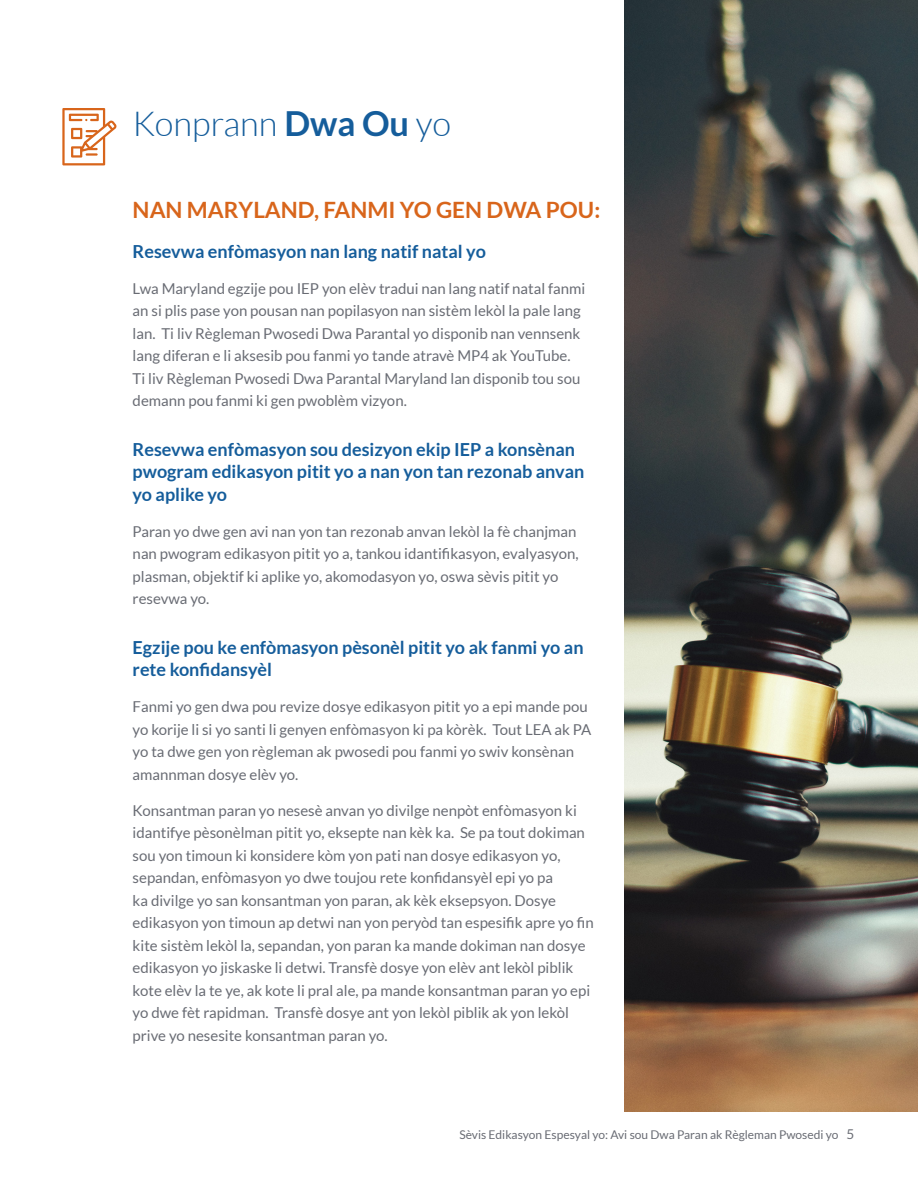
<style>
.page{position:relative;width:918px;height:1188px;background:#fff}
.page>*{position:absolute;margin:0;border:0;box-sizing:border-box;transform-origin:0 0}
.H1_line1{font:300 34.5px "Lato";color:#155d9b}
.t1{font:700 22.5px "Lato";color:#d8651b}
.t2{font:700 18px/22.5px "Lato";color:#155d9b}
.Body_Text_Main{font:15px/22.5px "Lato";color:#696c74}
.Folio_right{font:12px "Lato";color:#696c74}
.s1{font-weight:700}
.s2{font-size:13.5px}
</style>
<div class="page">
<img style="left:624px;top:0;width:294px;height:1111px">
<svg style="left:62px;top:108px;width:55px;height:57px"></svg>
<p class="H1_line1" style="left:133px;top:105px;width:320px">Konprann <span class="s1">Dwa Ou</span> yo</p>
<h2 class="t1" style="left:133px;top:197px;width:469px">NAN MARYLAND, FANMI YO GEN DWA POU:</h2>
<h3 class="t2" style="left:133px;top:240px;width:355px">Resevwa enfòmasyon nan lang natif natal yo</h3>
<p class="Body_Text_Main" style="left:133px;top:277px;width:454px">Lwa Maryland egzije pou IEP yon elèv tradui nan lang natif natal fanmi an si plis pase yon pousan nan popilasyon nan sistèm lekòl la pale lang lan. Ti liv Règleman Pwosedi Dwa Parantal yo disponib nan vennsenk lang diferan e li aksesib pou fanmi yo tande atravè MP4 ak YouTube.<br>Ti liv Règleman Pwosedi Dwa Parantal Maryland lan disponib tou sou demann pou fanmi ki gen pwoblèm vizyon.</p>
<h3 class="t2" style="left:133px;top:438px;width:453px">Resevwa enfòmasyon sou desizyon ekip IEP a konsènan pwogram edikasyon pitit yo a nan yon tan rezonab anvan yo aplike yo</h3>
<p class="Body_Text_Main" style="left:133px;top:520px;width:447px">Paran yo dwe gen avi nan yon tan rezonab anvan lekòl la fè chanjman nan pwogram edikasyon pitit yo a, tankou idantifikasyon, evalyasyon, plasman, objektif ki aplike yo, akomodasyon yo, oswa sèvis pitit yo resevwa yo.</p>
<h3 class="t2" style="left:133px;top:636px;width:452px">Egzije pou ke enfòmasyon pèsonèl pitit yo ak fanmi yo an rete konfidansyèl</h3>
<p class="Body_Text_Main" style="left:133px;top:696px;width:460px">Fanmi yo gen dwa pou revize dosye edikasyon pitit yo a epi mande pou yo korije li si yo santi li genyen enfòmasyon ki pa kòrèk. Tout LEA ak PA yo ta dwe gen yon règleman ak pwosedi pou fanmi yo swiv konsènan amannman dosye elèv yo.</p>
<p class="Body_Text_Main" style="left:133px;top:799px;width:463px">Konsantman paran yo nesesè anvan yo divilge nenpòt enfòmasyon ki idantifye pèsonèlman pitit yo, eksepte nan kèk ka. Se pa tout dokiman sou yon timoun ki konsidere kòm yon pati nan dosye edikasyon yo, sepandan, enfòmasyon yo dwe toujou rete konfidansyèl epi yo pa<br>ka divilge yo san konsantman yon paran, ak kèk eksepsyon. Dosye edikasyon yon timoun ap detwi nan yon peryòd tan espesifik apre yo fin kite sistèm lekòl la, sepandan, yon paran ka mande dokiman nan dosye edikasyon yo jiskaske li detwi. Transfè dosye yon elèv ant lekòl piblik kote elèv la te ye, ak kote li pral ale, pa mande konsantman paran yo epi yo dwe fèt rapidman. Transfè dosye ant yon lekòl piblik ak yon lekòl prive yo nesesite konsantman paran yo.</p>
<p class="Folio_right" style="left:459px;top:1128px;width:396px">Sèvis Edikasyon Espesyal yo: Avi sou Dwa Paran ak Règleman Pwosedi yo <span class="s2">5</span></p>
</div>
